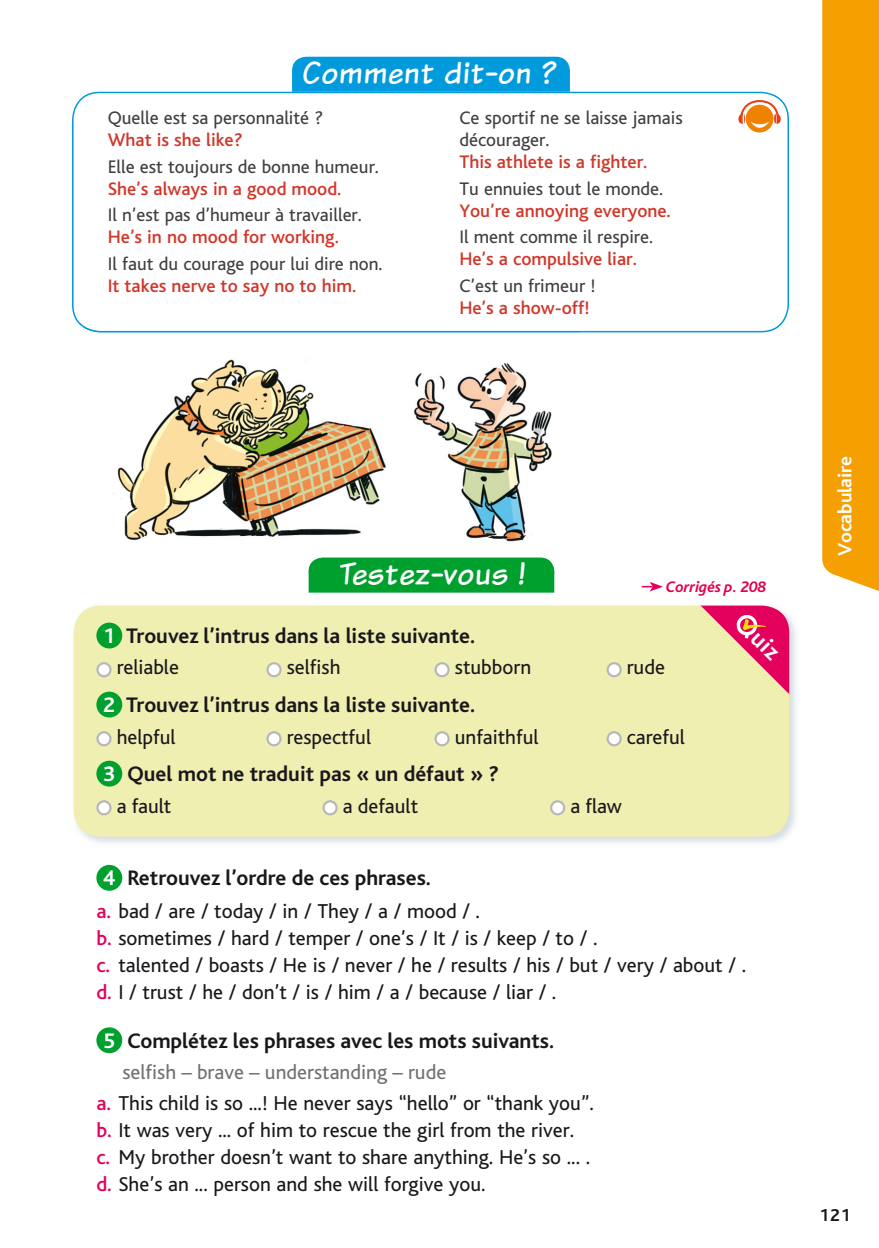
<style>
.page{position:relative;width:879px;height:1248px;background:#fff}
.page>*{position:absolute;margin:0;border:0;box-sizing:border-box;transform-origin:0 0}
.t1{font:32px "Komika Text";letter-spacing:.02em;color:#fff}
.t2{font:700 22px "Bliss";color:#1a171c}
.t3{font:21px/27px "Bliss";color:#1a171c}
.t4{font:700 20px "Bliss";letter-spacing:-.01em;color:#fff}
.t5{font:19px/22px "Bliss";color:#3e3e40}
.t6{font:500 19px "Bliss";color:#d1362a}
.t7{font:700 18px "Bliss";color:#1a171c}
.t8{font:italic 700 16px "Bliss";color:#e3004f}
.s1{color:#fff}
.s2{font-weight:500;color:#e3005d}
.s3{color:#707173}
</style>
<div class="page">
<div style="left:822px;top:0;width:57px;height:591px;background:#f59f00"></div>
<svg style="left:72px;top:92px;width:717px;height:240px"></svg>
<svg style="left:738px;top:99px;width:43px;height:33px"></svg>
<div style="left:292px;top:57px;width:278px;height:35px;background:#009add"></div>
<img style="left:73px;top:607px;width:723px;height:236px">
<div style="left:74px;top:605px;width:715px;height:231px;background:#efefb1;border-radius:27px"></div>
<svg style="left:549px;top:605px;width:240px;height:231px"></svg>
<div style="left:96px;top:622px;width:26px;height:26px;background:#00a02f;border-radius:50%"></div>
<div style="left:97px;top:663px;width:13px;height:13px;background:#fff;border-radius:50%"></div>
<div style="left:96px;top:662px;width:16px;height:15px;border:2px solid #b6b7b9;border-radius:50%"></div>
<div style="left:267px;top:663px;width:13px;height:13px;background:#fff;border-radius:50%"></div>
<div style="left:266px;top:662px;width:16px;height:15px;border:2px solid #b6b7b9;border-radius:50%"></div>
<div style="left:435px;top:663px;width:13px;height:13px;background:#fff;border-radius:50%"></div>
<div style="left:434px;top:662px;width:16px;height:15px;border:2px solid #b6b7b9;border-radius:50%"></div>
<div style="left:607px;top:663px;width:13px;height:13px;background:#fff;border-radius:50%"></div>
<div style="left:606px;top:662px;width:16px;height:15px;border:2px solid #b6b7b9;border-radius:50%"></div>
<div style="left:96px;top:691px;width:26px;height:26px;background:#00a02f;border-radius:50%"></div>
<svg style="left:97px;top:732px;width:13px;height:13px"></svg>
<div style="left:96px;top:731px;width:16px;height:15px;border:2px solid #b6b7b9;border-radius:50%"></div>
<div style="left:267px;top:732px;width:13px;height:13px;background:#fff;border-radius:50%"></div>
<div style="left:266px;top:731px;width:16px;height:15px;border:2px solid #b6b7b9;border-radius:50%"></div>
<div style="left:435px;top:732px;width:13px;height:13px;background:#fff;border-radius:50%"></div>
<div style="left:434px;top:731px;width:16px;height:15px;border:2px solid #b6b7b9;border-radius:50%"></div>
<div style="left:607px;top:732px;width:13px;height:13px;background:#fff;border-radius:50%"></div>
<div style="left:606px;top:731px;width:16px;height:15px;border:2px solid #b6b7b9;border-radius:50%"></div>
<div style="left:96px;top:760px;width:26px;height:26px;background:#00a02f;border-radius:50%"></div>
<svg style="left:97px;top:801px;width:13px;height:13px"></svg>
<div style="left:96px;top:800px;width:16px;height:15px;border:2px solid #b6b7b9;border-radius:50%"></div>
<div style="left:323px;top:801px;width:13px;height:13px;background:#fff;border-radius:50%"></div>
<div style="left:322px;top:800px;width:16px;height:15px;border:2px solid #b6b7b9;border-radius:50%"></div>
<div style="left:551px;top:801px;width:13px;height:13px;background:#fff;border-radius:50%"></div>
<div style="left:550px;top:800px;width:15px;height:15px;border:2px solid #b6b7b9;border-radius:50%"></div>
<div style="left:309px;top:574px;width:245px;height:18px;background:#00a02f"></div>
<svg style="left:642px;top:582px;width:21px;height:9px"></svg>
<div style="left:96px;top:864px;width:26px;height:26px;background:#00a02f;border-radius:50%"></div>
<div style="left:96px;top:1027px;width:26px;height:26px;background:#00a02f;border-radius:50%"></div>
<img style="left:96px;top:332px;width:483px;height:242px">
<img style="left:84px;top:326px;width:495px;height:6px">
<img style="left:309px;top:557px;width:245px;height:17px">
<div style="left:340px;top:562px;width:185px;height:12px;background:#00a02f"></div>
<svg style="left:734px;top:615px;width:44px;height:46px;background:#e83c72"></svg>
<h1 class="t1" style="left:302px;top:52px;width:257px">Comment dit-on ?</h1>
<p class="t5" style="left:108px;top:108px;width:217px">Quelle est sa personnalité ?</p>
<p class="t6" style="left:108px;top:133px;width:136px">What is she like?</p>
<p class="t5" style="left:108px;top:157px;width:273px">Elle est toujours de bonne humeur.</p>
<p class="t6" style="left:108px;top:181px;width:235px">She’s always in a good mood.</p>
<p class="t5" style="left:108px;top:205px;width:256px">Il n’est pas d’humeur à travailler.</p>
<p class="t6" style="left:108px;top:230px;width:233px">He’s in no mood for working.</p>
<p class="t5" style="left:108px;top:254px;width:276px">Il faut du courage pour lui dire non.</p>
<p class="t6" style="left:108px;top:278px;width:250px">It takes nerve to say no to him.</p>
<p class="t5" style="left:459px;top:108px;width:225px">Ce sportif ne se laisse jamais décourager.</p>
<p class="t6" style="left:459px;top:155px;width:190px">This athlete is a fighter.</p>
<p class="t5" style="left:459px;top:179px;width:205px">Tu ennuies tout le monde.</p>
<p class="t6" style="left:459px;top:203px;width:213px">You’re annoying everyone.</p>
<p class="t5" style="left:459px;top:227px;width:195px">Il ment comme il respire.</p>
<p class="t6" style="left:459px;top:252px;width:179px">He’s a compulsive liar.</p>
<p class="t5" style="left:459px;top:276px;width:138px">C’est un frimeur !</p>
<p class="t6" style="left:459px;top:300px;width:132px">He’s a show-off!</p>
<h1 class="t1" style="left:338px;top:553px;width:188px">Testez-vous !</h1>
<p class="t8" style="left:666px;top:576px;width:102px">Corrigés p. 208</p>
<p class="t2" style="left:103px;top:627px;width:374px"><span class="s1">1</span> Trouvez l’intrus dans la liste suivante.</p>
<p class="t3" style="left:117px;top:656px;width:64px">reliable</p>
<p class="t3" style="left:287px;top:656px;width:55px">selfish</p>
<p class="t3" style="left:455px;top:656px;width:78px">stubborn</p>
<p class="t3" style="left:627px;top:656px;width:40px">rude</p>
<p class="t2" style="left:103px;top:696px;width:374px"><span class="s1">2</span> Trouvez l’intrus dans la liste suivante.</p>
<p class="t3" style="left:117px;top:725px;width:60px">helpful</p>
<p class="t3" style="left:287px;top:725px;width:86px">respectful</p>
<p class="t3" style="left:455px;top:725px;width:85px">unfaithful</p>
<p class="t3" style="left:627px;top:725px;width:60px">careful</p>
<p class="t2" style="left:103px;top:765px;width:397px"><span class="s1">3</span> Quel mot ne traduit pas « un défaut » ?</p>
<p class="t3" style="left:117px;top:794px;width:56px">a fault</p>
<p class="t3" style="left:343px;top:794px;width:77px">a default</p>
<p class="t3" style="left:570px;top:794px;width:53px">a flaw</p>
<p class="t2" style="left:103px;top:869px;width:329px"><span class="s1">4</span> Retrouvez l’ordre de ces phrases.</p>
<p class="t3" style="left:96px;top:899px;width:651px"><span class="s2">a.</span> bad / are / today / in / They / a / mood / .<br><span class="s2">b.</span> sometimes / hard / temper / one’s / It / is / keep / to / .<br><span class="s2">c.</span> talented / boasts / He is / never / he / results / his / but / very / about / . <span class="s2">d.</span> I / trust / he / don’t / is / him / a / because / liar / .</p>
<p class="t2" style="left:103px;top:1032px;width:453px"><span class="s1">5</span> Complétez les phrases avec les mots suivants.</p>
<p class="t3" style="left:96px;top:1058px;width:499px;line-height:31px;text-indent:26px"><span class="s3">selfish – brave – understanding – rude<br></span><span class="s2">a.</span> This child is so ...! He never says “hello” or “thank you”.</p>
<p class="t3" style="left:96px;top:1118px;width:495px"><span class="s2">b.</span> It was very ... of him to rescue the girl from the river. <span class="s2">c.</span> My brother doesn’t want to share anything. He’s so ... . <span class="s2">d.</span> She’s an ... person and she will forgive you.</p>
<p class="t4" style="left:837px;top:556px;width:101px;rotate:-90deg">Vocabulaire</p>
<p class="t7" style="left:819px;top:1207px;width:33px">121</p>
</div>
